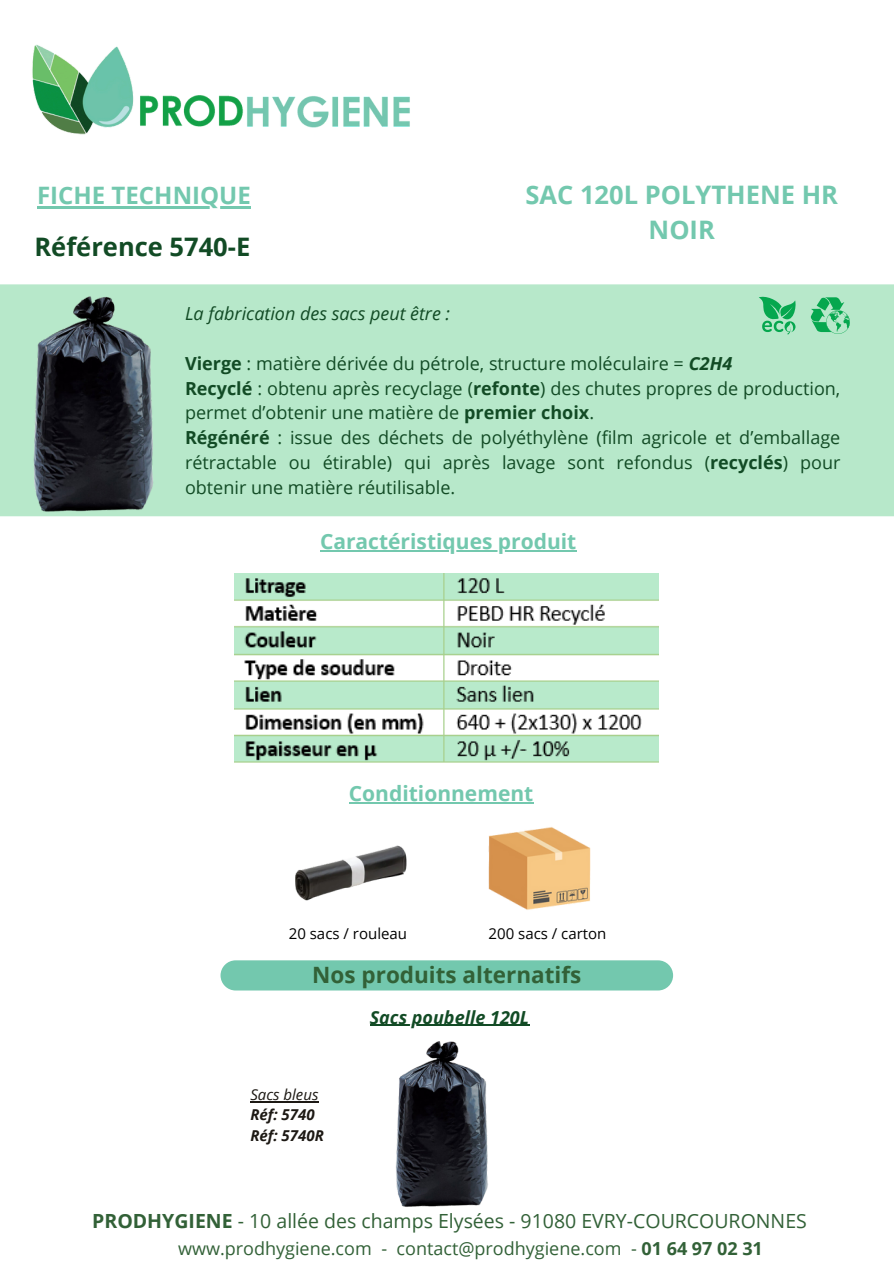
<style>
.page{position:relative;width:894px;height:1264px;background:#fff}
.page>*{position:absolute;margin:0;border:0;box-sizing:border-box;transform-origin:0 0}
.t1{font:700 25.5px/34.8px "Open Sans";color:#73c8ae;text-align:center}
.t2{font:700 25.5px "Open Sans";color:#124b25}
.t3{font:700 24px "Open Sans";color:#73c8ae}
.t4{font:700 22.5px "Open Sans";color:#326137}
.t5{font:700 21px "Open Sans";color:#73c8ae}
.t6{font:19.5px "Open Sans";color:#326137}
.t7{font:18px/24.8px "Open Sans";color:#124b25}
.t8{font:18px "Open Sans";color:#326137}
.t9{font:italic 18px "Open Sans";color:#124b25}
.t10{font:italic 700 18px "Open Sans";color:#124b25}
.t11{font:15px "Open Sans";color:#000}
.t12{font:italic 700 15px "Open Sans";color:#1d1914}
.t13{font:italic 15px "Open Sans";color:#1d1914}
.s1{font-weight:700}
.s2{font-weight:700;font-style:italic}
</style>
<div class="page">
<img style="left:32px;top:44px;width:378px;height:91px">
<div style="left:220px;top:960px;width:453px;height:30px;background:#73c8ae;border-radius:15px"></div>
<img style="left:488px;top:827px;width:103px;height:83px">
<img style="left:295px;top:845px;width:112px;height:56px">
<div style="left:0;top:284px;width:893px;height:232px;background:#b7e8ca"></div>
<div style="left:0;top:295px;width:893px;height:211px;background:#b7e8ca"></div>
<svg style="left:758px;top:295px;width:38px;height:39px"></svg>
<svg style="left:809px;top:296px;width:40px;height:38px;background:#6ecd97"></svg>
<img style="left:234px;top:573px;width:424px;height:190px">
<img style="left:14px;top:284px;width:155px;height:232px">
<hr style="left:250px;top:1101px;width:68px;height:1px;background:#1d1914">
<hr style="left:37px;top:206px;width:214px;height:2px;background:#73c8ae">
<hr style="left:320px;top:550px;width:256px;height:1px;background:#73c8ae">
<hr style="left:349px;top:802px;width:184px;height:1px;background:#73c8ae">
<hr style="left:369px;top:1024px;width:160px;height:1px;background:#124b25">
<img style="left:396px;top:1041px;width:92px;height:166px">
<h3 class="t3" style="left:37px;top:178px;width:215px">FICHE TECHNIQUE</h3>
<p class="t2" style="left:34px;top:229px;width:217px">Référence 5740-E</p>
<p class="t1" style="left:525px;top:177px;width:314px">SAC 120L POLYTHENE HR<br>NOIR</p>
<h5 class="t9" style="left:185px;top:301px;width:266px">La fabrication des sacs peut être :</h5>
<p class="t7" style="left:185px;top:350px;width:656px"><span class="s1">Vierge</span> : matière dérivée du pétrole, structure moléculaire = <span class="s2">C2H4<br></span><span class="s1">Recyclé</span> : obtenu après recyclage (<span class="s1">refonte</span>) des chutes propres de production, permet d’obtenir une matière de <span class="s1">premier choix</span>.<br><span class="s1">Régénéré</span> : issue des déchets de polyéthylène (film agricole et d’emballage rétractable ou étirable) qui après lavage sont refondus (<span class="s1">recyclés</span>) pour obtenir une matière réutilisable.</p>
<p class="t5" style="left:320px;top:526px;width:258px">Caractéristiques produit</p>
<p class="t5" style="left:349px;top:779px;width:186px">Conditionnement</p>
<p class="t11" style="left:289px;top:922px;width:120px">20 sacs / rouleau</p>
<h3 class="t11" style="left:488px;top:922px;width:119px">200 sacs / carton</h3>
<p class="t4" style="left:312px;top:959px;width:270px">Nos produits alternatifs</p>
<p class="t13" style="left:250px;top:1084px;width:69px">Sacs bleus</p>
<p class="t12" style="left:250px;top:1104px;width:66px">Réf: 5740</p>
<h5 class="t12" style="left:250px;top:1124px;width:75px">Réf: 5740R</h5>
<h4 class="t10" style="left:369px;top:1004px;width:161px">Sacs poubelle 120L</h4>
<h3 class="t6" style="left:92px;top:1207px;width:716px"><span class="s1">PRODHYGIENE</span> - 10 allée des champs Elysées - 91080 EVRY-COURCOURONNES</h3>
<p class="t8" style="left:178px;top:1235px;width:586px">www.prodhygiene.com - contact@prodhygiene.com - <span class="s1">01 64 97 02 31</span></p>
</div>
